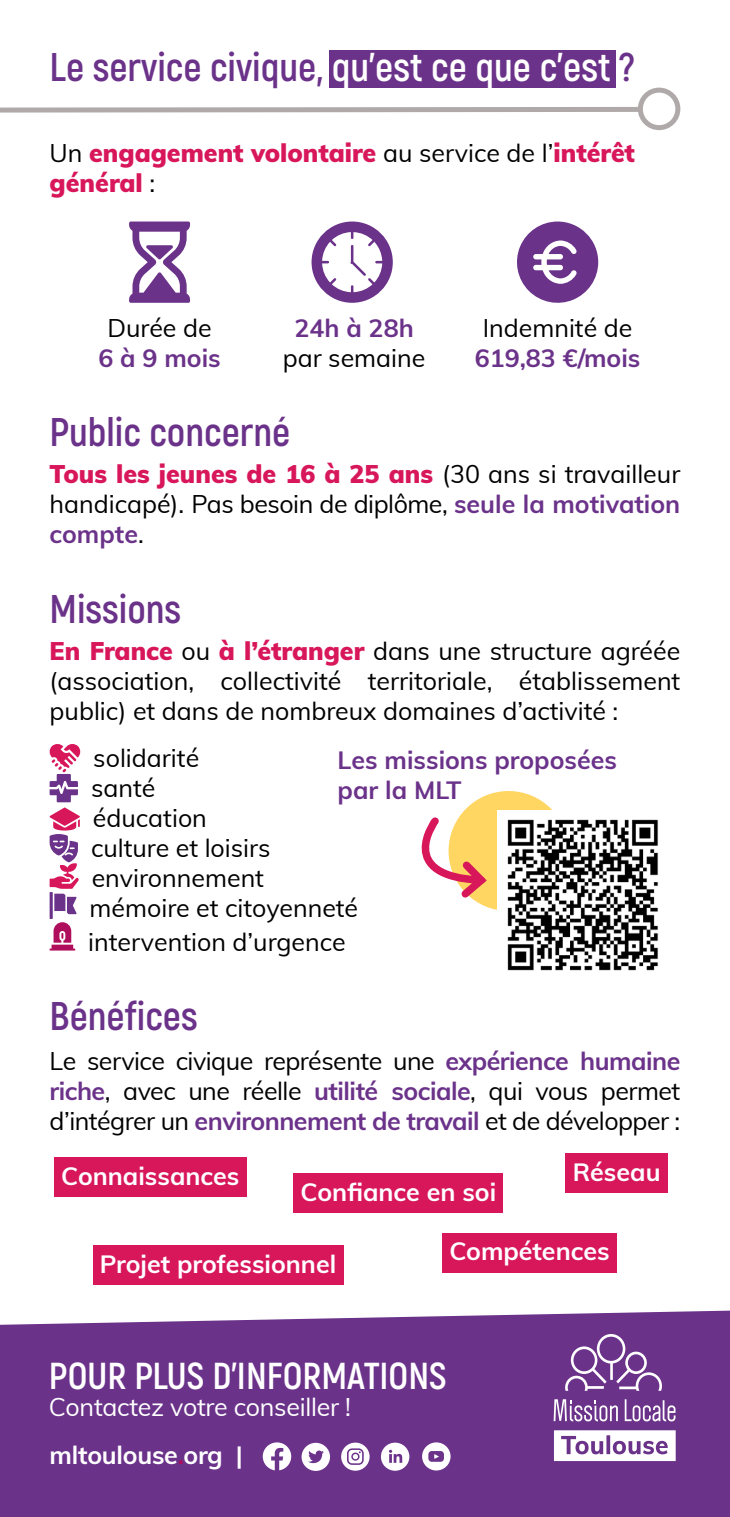
<style>
.page{position:relative;width:730px;height:1517px;background:#fff}
.page>*{position:absolute;margin:0;border:0;box-sizing:border-box;transform-origin:0 0}
.t1{font:700 40px "Akrobat";color:#6b328a}
.t2{font:700 37.5px "Akrobat";color:#fff}
.t3{font:25px/30px "Muli";color:#000;text-align:justify}
.t4{font:700 25px "Muli";color:#fff}
.t5{font:700 25px/30px "Muli";color:#6b328a;text-align:center}
.t6{font:900 25px/30px "Muli";color:#d8175b}
.t7{font:25px "Muli";letter-spacing:-.01em;color:#fff}
.s1{color:#fff}
.s2{font-weight:400;color:#000}
.s3{font-weight:900;color:#d8175b}
.s4{font-weight:700;color:#6b328a}
.s5{color:#af0e5c}
</style>
<div class="page">
<div style="left:449px;top:791px;width:119px;height:120px;background:#ffd662;border-radius:50%"></div>
<div style="left:329px;top:50px;width:286px;height:38px;background:#6b328a"></div>
<svg style="left:129px;top:221px;width:61px;height:82px"></svg>
<svg style="left:312px;top:221px;width:81px;height:82px"></svg>
<svg style="left:517px;top:221px;width:81px;height:82px"></svg>
<svg style="left:49px;top:744px;width:32px;height:170px"></svg>
<hr style="left:50px;top:892px;width:3px;height:27px;background:#6b328a">
<svg style="left:50px;top:922px;width:25px;height:28px"></svg>
<div style="left:497px;top:810px;width:172px;height:170px;background:#fff"></div>
<img style="left:507px;top:819px;width:151px;height:152px">
<div style="left:294px;top:1173px;width:209px;height:40px;background:#d8175b"></div>
<div style="left:566px;top:1153px;width:102px;height:39px;background:#d8175b"></div>
<div style="left:54px;top:1157px;width:192px;height:40px;background:#d8175b"></div>
<div style="left:442px;top:1233px;width:175px;height:39px;background:#d8175b"></div>
<div style="left:93px;top:1245px;width:250px;height:39px;background:#d8175b"></div>
<div style="left:0;top:1310px;width:730px;height:207px;background:#6b328a"></div>
<div style="left:302px;top:1442px;width:28px;height:28px;background:#fff;border-radius:50%"></div>
<svg style="left:308px;top:1450px;width:16px;height:13px"></svg>
<svg style="left:263px;top:1442px;width:28px;height:28px"></svg>
<div style="left:422px;top:1442px;width:29px;height:28px;background:#fff;border-radius:50%"></div>
<svg style="left:428px;top:1451px;width:16px;height:10px"></svg>
<div style="left:341px;top:1442px;width:29px;height:28px;background:#fff;border-radius:50%"></div>
<svg style="left:347px;top:1448px;width:17px;height:16px"></svg>
<div style="left:381px;top:1442px;width:28px;height:28px;background:#fff;border-radius:50%"></div>
<svg style="left:389px;top:1449px;width:13px;height:13px"></svg>
<svg style="left:554px;top:1399px;width:64px;height:22px"></svg>
<svg style="left:625px;top:1399px;width:50px;height:22px"></svg>
<svg style="left:554px;top:1430px;width:122px;height:31px"></svg>
<svg style="left:565px;top:1334px;width:97px;height:56px;background:#8658a0"></svg>
<div style="left:0;top:107px;width:639px;height:6px;background:#afaaa9"></div>
<div style="left:638px;top:88px;width:42px;height:42px;border:5px solid #afaaa9;border-radius:50%"></div>
<svg style="left:421px;top:813px;width:66px;height:91px"></svg>
<p class="t1" style="left:50px;top:43px;width:587px">Le service civique, <span class="s1">qu’est ce que c’est</span> ?</p>
<p class="t6" style="left:50px;top:136px;width:587px"><span class="s2">Un</span> engagement volontaire <span class="s2">au service de l’</span>intérêt général <span class="s2">:</span></p>
<p class="t3" style="left:107px;top:312px;width:106px">Durée de</p>
<p class="t5" style="left:98px;top:341px;width:124px">6 à 9 mois</p>
<p class="t5" style="left:294px;top:311px;width:121px">24h à 28h</p>
<p class="t3" style="left:283px;top:342px;width:144px">par semaine</p>
<p class="t5" style="left:475px;top:311px;width:167px"><span class="s2">Indemnité de<br></span>619,83 €/mois</p>
<p class="t1" style="left:50px;top:407px;width:242px">Public concerné</p>
<p class="t3" style="left:50px;top:458px;width:632px"><span class="s3">Tous les jeunes de 16 à 25 ans</span> (30 ans si travailleur handicapé). Pas besoin de diplôme, <span class="s4">seule la motivation compte</span>.</p>
<p class="t1" style="left:50px;top:584px;width:133px">Missions</p>
<p class="t3" style="left:50px;top:634px;width:632px"><span class="s3">En France</span> ou <span class="s3">à l’étranger</span> dans une structure agréée (association, collectivité territoriale, établissement public) et dans de nombreux domaines d’activité :</p>
<p class="t3" style="left:93px;top:742px;width:107px">solidarité</p>
<p class="t3" style="left:91px;top:772px;width:66px">santé</p>
<p class="t3" style="left:93px;top:802px;width:116px">éducation</p>
<p class="t3" style="left:91px;top:832px;width:181px">culture et loisirs</p>
<p class="t3" style="left:92px;top:862px;width:174px">environnement</p>
<p class="t3" style="left:90px;top:892px;width:270px">mémoire et citoyenneté</p>
<p class="t3" style="left:88px;top:925px;width:259px">intervention d’urgence</p>
<p class="t5" style="left:338px;top:744px;width:281px;text-align:left">Les missions proposées par la MLT</p>
<p class="t1" style="left:50px;top:991px;width:150px">Bénéfices</p>
<p class="t3" style="left:50px;top:1044px;width:632px">Le service civique représente une <span class="s4">expérience humaine riche</span>, avec une réelle <span class="s4">utilité sociale</span>, qui vous permet d’intégrer un <span class="s4">environnement de travail</span> et de développer :</p>
<p class="t4" style="left:61px;top:1157px;width:180px">Connaissances</p>
<p class="t4" style="left:573px;top:1153px;width:89px">Réseau</p>
<p class="t4" style="left:301px;top:1173px;width:197px">Confiance en soi</p>
<p class="t4" style="left:100px;top:1245px;width:238px">Projet professionnel</p>
<p class="t4" style="left:449px;top:1233px;width:162px">Compétences</p>
<p class="t2" style="left:49px;top:1352px;width:399px">POUR PLUS D’INFORMATIONS</p>
<p class="t7" style="left:49px;top:1389px;width:304px">Contactez votre conseiller !</p>
<p class="t4" style="left:50px;top:1437px;width:195px">mltoulouse<span class="s5">.</span>org |</p>
</div>
